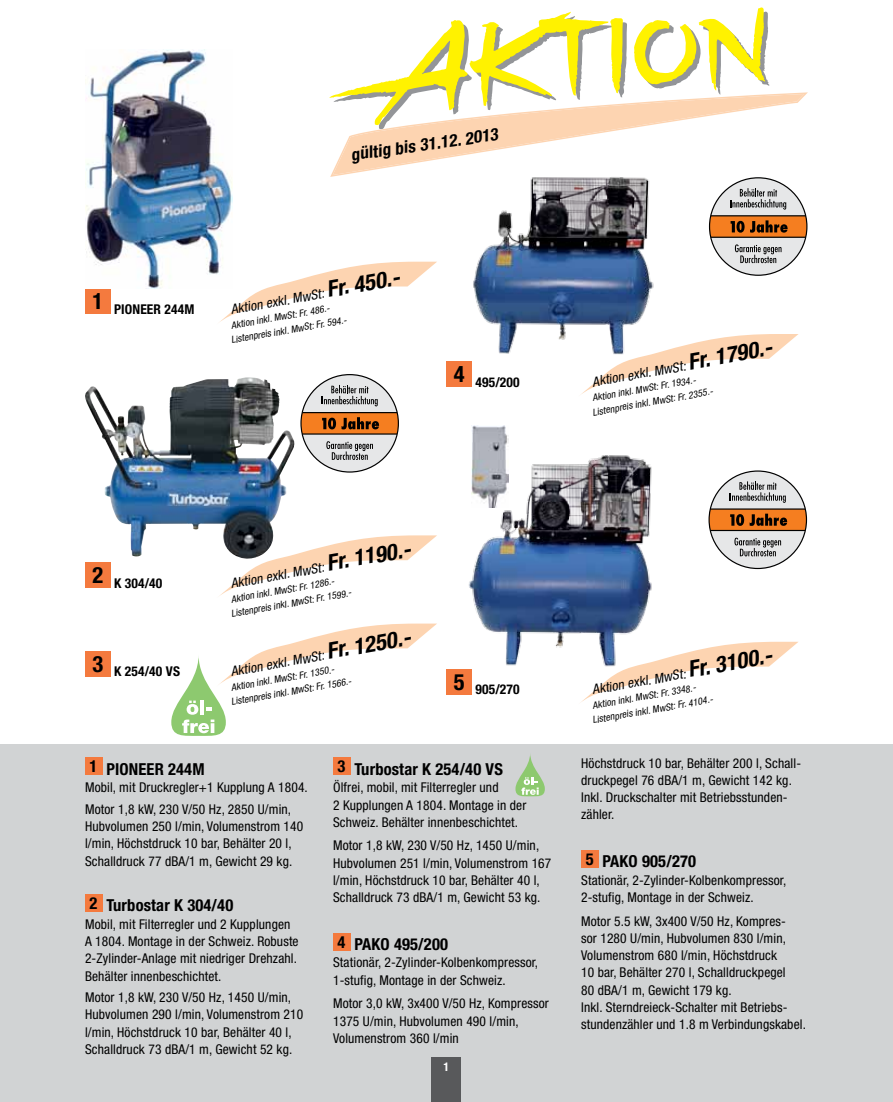
<style>
.page{position:relative;width:893px;height:1102px;background:#fff}
.page>*{position:absolute;margin:0;border:0;box-sizing:border-box;transform-origin:0 0}
.t1{font:700 condensed 17.1px "Helvetica Neue LT Pro";color:#000}
.t2{font:700 condensed 16.5px "Helvetica Neue LT Pro";letter-spacing:.01em;color:#000}
.t3{font:condensed 13.5px/17.2px "Helvetica Neue LT Pro";letter-spacing:.01em;color:#000}
.t4{font:italic condensed 13.5px "Helvetica Neue LT Pro";color:#000}
.t5{font:700 condensed 13.5px "Helvetica Neue LT Pro";letter-spacing:.01em;color:#000}
.t6{font:700 condensed 12px "Helvetica Neue LT Pro";color:#fff}
.t7{font:italic condensed 9.75px/14.2px "Helvetica Neue LT Pro";color:#000}
.s1{font-weight:700;font-size:22.5px}
</style>
<div class="page">
<div style="left:0;top:744px;width:893px;height:357px;background:#d1d3d4"></div>
<div style="left:432px;top:1057px;width:29px;height:44px;background:#58595b"></div>
<img style="left:85px;top:378px;width:210px;height:179px">
<svg style="left:330px;top:92px;width:478px;height:85px"></svg>
<svg style="left:329px;top:7px;width:437px;height:121px"></svg>
<div style="left:85px;top:757px;width:17px;height:17px;background:#f47a3e"></div>
<div style="left:85px;top:894px;width:17px;height:17px;background:#f47a3e"></div>
<div style="left:333px;top:757px;width:17px;height:17px;background:#f47a3e"></div>
<div style="left:333px;top:933px;width:17px;height:17px;background:#f47a3e"></div>
<div style="left:581px;top:850px;width:17px;height:17px;background:#f47a3e"></div>
<svg style="left:220px;top:262px;width:217px;height:60px"></svg>
<div style="left:85px;top:288px;width:26px;height:26px;background:#f47a3e"></div>
<svg style="left:581px;top:334px;width:218px;height:60px"></svg>
<div style="left:446px;top:361px;width:26px;height:25px;background:#f47a3e"></div>
<svg style="left:580px;top:641px;width:218px;height:62px"></svg>
<div style="left:446px;top:669px;width:26px;height:25px;background:#f47a3e"></div>
<img style="left:85px;top:50px;width:148px;height:238px">
<svg style="left:217px;top:535px;width:220px;height:61px"></svg>
<div style="left:85px;top:562px;width:26px;height:26px;background:#f47a3e"></div>
<div style="left:709px;top:178px;width:98px;height:97px;background:#e6e7e8;border-radius:50%"></div>
<svg style="left:709px;top:215px;width:98px;height:23px"></svg>
<svg style="left:730px;top:188px;width:56px;height:21px"></svg>
<svg style="left:735px;top:244px;width:46px;height:19px"></svg>
<img style="left:471px;top:173px;width:188px;height:183px">
<img style="left:469px;top:455px;width:191px;height:215px">
<div style="left:301px;top:374px;width:97px;height:98px;background:#e6e7e8;border-radius:50%"></div>
<svg style="left:301px;top:412px;width:97px;height:22px"></svg>
<svg style="left:322px;top:385px;width:56px;height:21px"></svg>
<svg style="left:326px;top:441px;width:47px;height:19px"></svg>
<img style="left:471px;top:425px;width:37px;height:82px">
<div style="left:709px;top:471px;width:97px;height:97px;background:#e6e7e8;border-radius:50%"></div>
<svg style="left:709px;top:481px;width:97px;height:50px"></svg>
<svg style="left:734px;top:537px;width:47px;height:19px"></svg>
<div style="left:85px;top:650px;width:26px;height:26px;background:#f47a3e"></div>
<svg style="left:171px;top:623px;width:266px;height:112px"></svg>
<hr style="left:200px;top:700px;width:4px;height:14px;background:#fff">
<svg style="left:515px;top:754px;width:30px;height:42px"></svg>
<p class="t1" style="left:349px;top:144px;width:150px;rotate:-8deg">gültig bis 31.12. 2013</p>
<p class="t5" style="left:92px;top:301px;width:104px"><sup>1</sup> PIONEER 244M</p>
<p class="t4" style="left:230px;top:302px;width:173px;rotate:-10deg">Aktion exkl. MwSt: <span class="s1">Fr. 450.-</span></p>
<p class="t7" style="left:227px;top:319px;width:119px;rotate:-10deg">Aktion inkl. MwSt: Fr. 486.-<br>Listenpreis inkl. MwSt: Fr. 594.-</p>
<p class="t5" style="left:454px;top:374px;width:67px"><sup>4</sup> 495/200</p>
<p class="t4" style="left:591px;top:374px;width:184px;rotate:-10deg">Aktion exkl. MwSt: <span class="s1">Fr. 1790.-</span></p>
<p class="t7" style="left:589px;top:391px;width:124px;rotate:-10deg">Aktion inkl. MwSt: Fr. 1934.-<br>Listenpreis inkl. MwSt: Fr. 2355.-</p>
<p class="t5" style="left:92px;top:575px;width:71px"><sup>2</sup> K 304/40</p>
<p class="t5" style="left:92px;top:663px;width:89px"><sup>3</sup> K 254/40 VS</p>
<p class="t4" style="left:230px;top:575px;width:184px;rotate:-10deg">Aktion exkl. MwSt: <span class="s1">Fr. 1190.-</span></p>
<p class="t7" style="left:227px;top:592px;width:124px;rotate:-10deg">Aktion inkl. MwSt: Fr. 1286.-<br>Listenpreis inkl. MwSt: Fr. 1599.-</p>
<p class="t4" style="left:230px;top:663px;width:184px;rotate:-10deg">Aktion exkl. MwSt: <span class="s1">Fr. 1250.-</span></p>
<p class="t7" style="left:227px;top:680px;width:124px;rotate:-10deg">Aktion inkl. MwSt: Fr. 1350.-<br>Listenpreis inkl. MwSt: Fr. 1566.-</p>
<p class="t5" style="left:454px;top:681px;width:67px"><sup>5</sup> 905/270</p>
<p class="t2" style="left:90px;top:759px;width:117px">1 PIONEER 244M</p>
<p class="t3" style="left:85px;top:776px;width:224px;line-height:21.5px">Mobil, mit Druckregler+1 Kupplung A 1804.<br>Motor 1,8 kW, 230 V/50 Hz, 2850 U/min,</p>
<p class="t3" style="left:85px;top:817px;width:220px">Hubvolumen 250 l/min, Volumenstrom 140 l/min, Höchstdruck 10 bar, Behälter 20 l,<br>Schalldruck 77 dBA/1 m, Gewicht 29 kg.</p>
<p class="t2" style="left:90px;top:895px;width:145px">2 Turbostar K 304/40</p>
<p class="t3" style="left:85px;top:915px;width:215px">Mobil, mit Filterregler und 2 Kupplungen A 1804. Montage in der Schweiz. Robuste 2-Zylinder-Anlage mit niedriger Drehzahl.<br>Behälter innenbeschichtet.</p>
<p class="t3" style="left:85px;top:988px;width:220px">Motor 1,8 kW, 230 V/50 Hz, 1450 U/min, Hubvolumen 290 l/min, Volumenstrom 210 l/min, Höchstdruck 10 bar, Behälter 40 l, Schalldruck 73 dBA/1 m, Gewicht 52 kg.</p>
<p class="t2" style="left:338px;top:759px;width:167px">3 Turbostar K 254/40 VS</p>
<p class="t3" style="left:333px;top:778px;width:195px">Ölfrei, mobil, mit Filterregler und<br>2 Kupplungen A 1804. Montage in der<br>Schweiz. Behälter innenbeschichtet.</p>
<p class="t3" style="left:333px;top:836px;width:220px">Motor 1,8 kW, 230 V/50 Hz, 1450 U/min, Hubvolumen 251 l/min, Volumenstrom 167 l/min, Höchstdruck 10 bar, Behälter 40 l, Schalldruck 73 dBA/1 m, Gewicht 53 kg.</p>
<p class="t2" style="left:338px;top:934px;width:112px">4 PAKO 495/200</p>
<p class="t3" style="left:333px;top:953px;width:207px">Stationär, 2-Zylinder-Kolbenkompressor,<br>1-stufig, Montage in der Schweiz.</p>
<p class="t3" style="left:333px;top:994px;width:217px">Motor 3,0 kW, 3x400 V/50 Hz, Kompressor<br>1375 U/min, Hubvolumen 490 l/min,<br>Volumenstrom 360 l/min</p>
<p class="t6" style="left:444px;top:1059px;width:7px">1</p>
<p class="t4" style="left:591px;top:681px;width:184px;rotate:-10deg">Aktion exkl. MwSt: <span class="s1">Fr. 3100.-</span></p>
<p class="t7" style="left:589px;top:698px;width:124px;rotate:-10deg">Aktion inkl. MwSt: Fr. 3348.-<br>Listenpreis inkl. MwSt: Fr. 4104.-</p>
<p class="t3" style="left:581px;top:754px;width:221px">Höchstdruck 10 bar, Behälter 200 l, Schall&shy;druckpegel 76 dBA/1 m, Gewicht 142 kg.<br>Inkl. Druckschalter mit Betriebsstunden&shy;zähler.</p>
<p class="t2" style="left:586px;top:851px;width:112px">5 PAKO 905/270</p>
<p class="t3" style="left:581px;top:871px;width:207px">Stationär, 2-Zylinder-Kolbenkompressor,<br>2-stufig, Montage in der Schweiz.</p>
<p class="t3" style="left:581px;top:911px;width:226px">Motor 5.5 kW, 3x400 V/50 Hz, Kompres-<br>sor 1280 U/min, Hubvolumen 830 l/min, Volumenstrom 680 l/min, Höchstdruck<br>10 bar, Behälter 270 l, Schalldruckpegel<br>80 dBA/1 m, Gewicht 179 kg.<br>Inkl. Sterndreieck-Schalter mit Betriebs&shy;stundenzähler und 1.8 m Verbindungskabel.</p>
</div>
